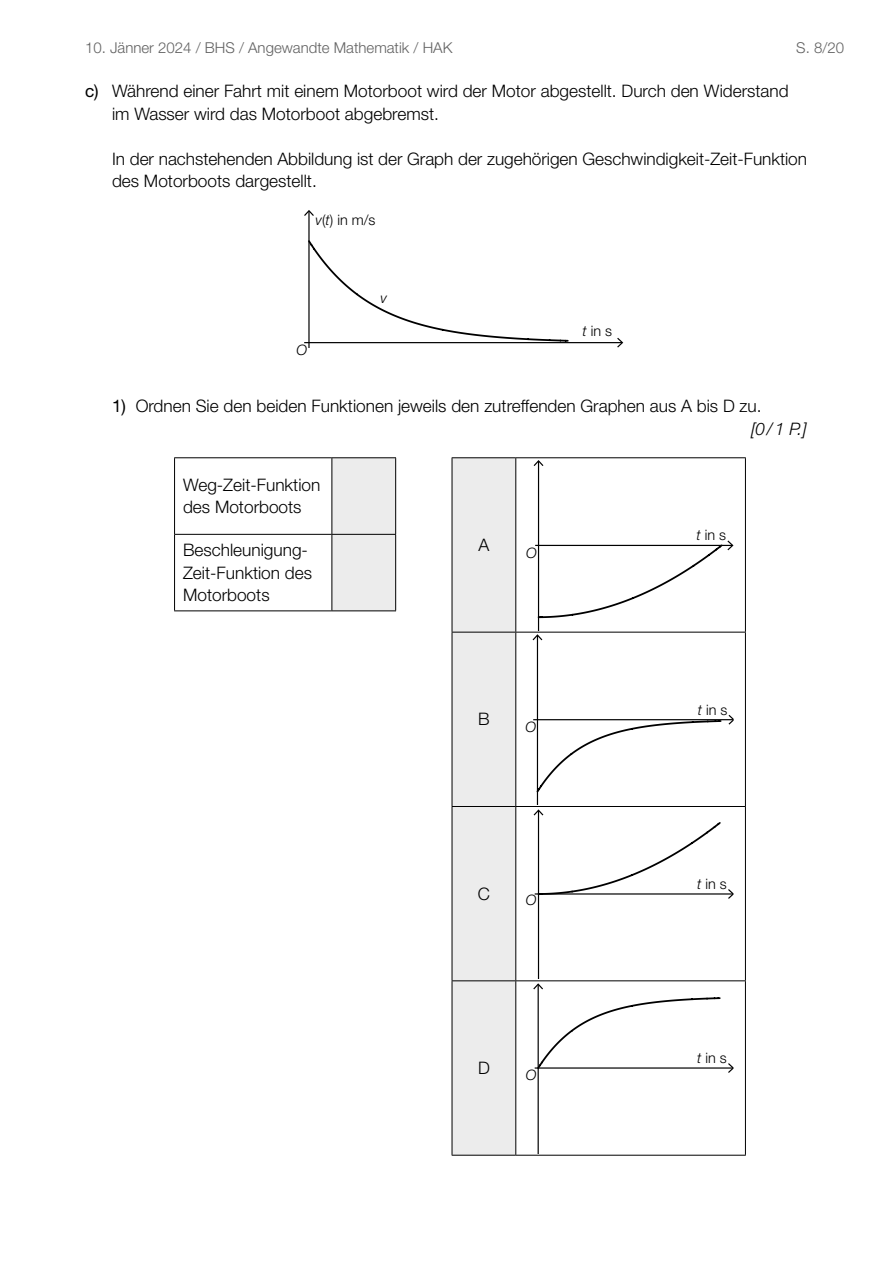
<style>
.page{position:relative;width:893px;height:1263px;background:#fff}
.page>*{position:absolute;margin:0;border:0;box-sizing:border-box;transform-origin:0 0}
.t1{font:300 17.25px/22.5px "Helvetica Neue LT Std";color:#000}
.t2{font:300 15px "Helvetica Neue LT Std";color:#626262}
.t3{font:300 14.4px "Helvetica Neue LT Std";color:#000}
.t4{font:italic 300 14.4px "Helvetica Neue LT Std";color:#000}
.s1{font-family:"Helvetica Neue LT Pro"}
.s2{font-weight:400}
.s3{font-style:italic}
</style>
<div class="page">
<hr style="left:308px;top:211px;width:2px;height:137px;background:#000">
<svg style="left:304px;top:210px;width:10px;height:6px"></svg>
<hr style="left:304px;top:342px;width:318px;height:1px;background:#000">
<svg style="left:617px;top:338px;width:6px;height:10px"></svg>
<svg style="left:308px;top:239px;width:261px;height:103px"></svg>
<div style="left:332px;top:458px;width:63px;height:152px;background:#ececec"></div>
<hr style="left:174px;top:457px;width:158px;height:1px;background:#000">
<hr style="left:174px;top:458px;width:1px;height:76px;background:#000">
<hr style="left:332px;top:457px;width:64px;height:1px;background:#000">
<hr style="left:331px;top:458px;width:1px;height:76px;background:#000">
<hr style="left:395px;top:458px;width:1px;height:76px;background:#000">
<hr style="left:174px;top:534px;width:158px;height:1px;background:#000">
<hr style="left:174px;top:535px;width:1px;height:75px;background:#000">
<hr style="left:332px;top:534px;width:64px;height:1px;background:#000">
<hr style="left:331px;top:535px;width:1px;height:75px;background:#000">
<hr style="left:395px;top:535px;width:1px;height:75px;background:#000">
<hr style="left:174px;top:610px;width:158px;height:1px;background:#000">
<hr style="left:332px;top:610px;width:64px;height:1px;background:#000">
<div style="left:453px;top:458px;width:62px;height:697px;background:#ececec"></div>
<hr style="left:452px;top:458px;width:1px;height:174px;background:#000">
<hr style="left:452px;top:457px;width:64px;height:1px;background:#000">
<hr style="left:515px;top:458px;width:1px;height:174px;background:#000">
<hr style="left:745px;top:458px;width:1px;height:174px;background:#000">
<hr style="left:516px;top:457px;width:230px;height:1px;background:#000">
<hr style="left:452px;top:632px;width:1px;height:174px;background:#000">
<hr style="left:452px;top:632px;width:64px;height:1px;background:#000">
<hr style="left:515px;top:632px;width:1px;height:174px;background:#000">
<hr style="left:745px;top:632px;width:1px;height:174px;background:#000">
<hr style="left:516px;top:632px;width:230px;height:1px;background:#000">
<hr style="left:452px;top:807px;width:1px;height:173px;background:#000">
<hr style="left:452px;top:806px;width:64px;height:1px;background:#000">
<hr style="left:515px;top:807px;width:1px;height:173px;background:#000">
<hr style="left:745px;top:807px;width:1px;height:173px;background:#000">
<hr style="left:516px;top:806px;width:230px;height:1px;background:#000">
<hr style="left:452px;top:981px;width:1px;height:174px;background:#000">
<hr style="left:452px;top:980px;width:64px;height:1px;background:#000">
<hr style="left:515px;top:981px;width:1px;height:174px;background:#000">
<hr style="left:745px;top:981px;width:1px;height:174px;background:#000">
<hr style="left:516px;top:980px;width:230px;height:1px;background:#000">
<hr style="left:452px;top:1155px;width:64px;height:1px;background:#000">
<hr style="left:516px;top:1155px;width:230px;height:1px;background:#000">
<hr style="left:538px;top:461px;width:1px;height:169px;background:#000">
<svg style="left:534px;top:460px;width:9px;height:6px"></svg>
<hr style="left:535px;top:545px;width:197px;height:1px;background:#000">
<svg style="left:537px;top:540px;width:196px;height:79px"></svg>
<hr style="left:537px;top:635px;width:1px;height:169px;background:#000">
<svg style="left:533px;top:634px;width:9px;height:6px"></svg>
<hr style="left:533px;top:719px;width:200px;height:1px;background:#000">
<svg style="left:728px;top:715px;width:5px;height:10px"></svg>
<svg style="left:535px;top:719px;width:187px;height:75px"></svg>
<hr style="left:538px;top:811px;width:1px;height:168px;background:#000">
<hr style="left:535px;top:893px;width:198px;height:1px;background:#000">
<svg style="left:728px;top:889px;width:5px;height:10px"></svg>
<svg style="left:534px;top:809px;width:188px;height:87px"></svg>
<hr style="left:538px;top:984px;width:1px;height:169px;background:#000">
<svg style="left:533px;top:983px;width:10px;height:6px"></svg>
<hr style="left:535px;top:1067px;width:198px;height:1px;background:#000">
<svg style="left:728px;top:1063px;width:5px;height:10px"></svg>
<svg style="left:536px;top:996px;width:186px;height:74px"></svg>
<p class="t2" style="left:85px;top:39px;width:369px">10. Jänner 2024 / BHS / Angewandte Mathematik / HAK</p>
<p class="t2" style="left:796px;top:39px;width:49px">S. <span class="s1">8</span>/20</p>
<p class="t1" style="left:112px;top:80px;width:678px;text-indent:-27px"><span class="s2">c)</span> Während einer Fahrt mit einem Motorboot wird der Motor abgestellt. Durch den Widerstand im Wasser wird das Motorboot abgebremst.</p>
<p class="t1" style="left:112px;top:147px;width:697px">In der nachstehenden Abbildung ist der Graph der zugehörigen Geschwindigkeit-Zeit-Funktion des Motorboots dargestellt.</p>
<p class="t3" style="left:315px;top:211px;width:61px"><span class="s3">v</span>(<span class="s3">t</span>) in m/s</p>
<p class="t4" style="left:297px;top:341px;width:12px">O</p>
<p class="t4" style="left:380px;top:289px;width:8px">v</p>
<p class="t3" style="left:583px;top:322px;width:31px"><span class="s3">t</span> in s</p>
<p class="t1" style="left:751px;top:395px;width:57px;text-indent:-639px"><span class="s2">1)</span> Ordnen Sie den beiden Funktionen jeweils den zutreffenden Graphen aus A bis D zu.<br><span class="s3">[0/1 P.]</span></p>
<p class="t1" style="left:183px;top:473px;width:139px">Weg-Zeit-Funktion des Motorboots</p>
<p class="t1" style="left:183px;top:538px;width:131px">Beschleunigung-<br>Zeit-Funktion des<br>Motorboots</p>
<p class="t1" style="left:478px;top:533px;width:12px">A</p>
<p class="t4" style="left:526px;top:544px;width:12px">O</p>
<p class="t1" style="left:478px;top:708px;width:13px">B</p>
<p class="t4" style="left:526px;top:718px;width:12px">O</p>
<p class="t1" style="left:478px;top:882px;width:14px">C</p>
<p class="t4" style="left:526px;top:891px;width:12px">O</p>
<p class="t1" style="left:478px;top:1056px;width:13px">D</p>
<p class="t4" style="left:526px;top:1066px;width:12px">O</p>
<p class="t3" style="left:696px;top:526px;width:31px"><span class="s3">t</span> in s</p>
<p class="t3" style="left:698px;top:700px;width:31px"><span class="s3">t</span> in s</p>
<p class="t3" style="left:697px;top:875px;width:31px"><span class="s3">t</span> in s</p>
<p class="t3" style="left:697px;top:1049px;width:31px"><span class="s3">t</span> in s</p>
</div>
